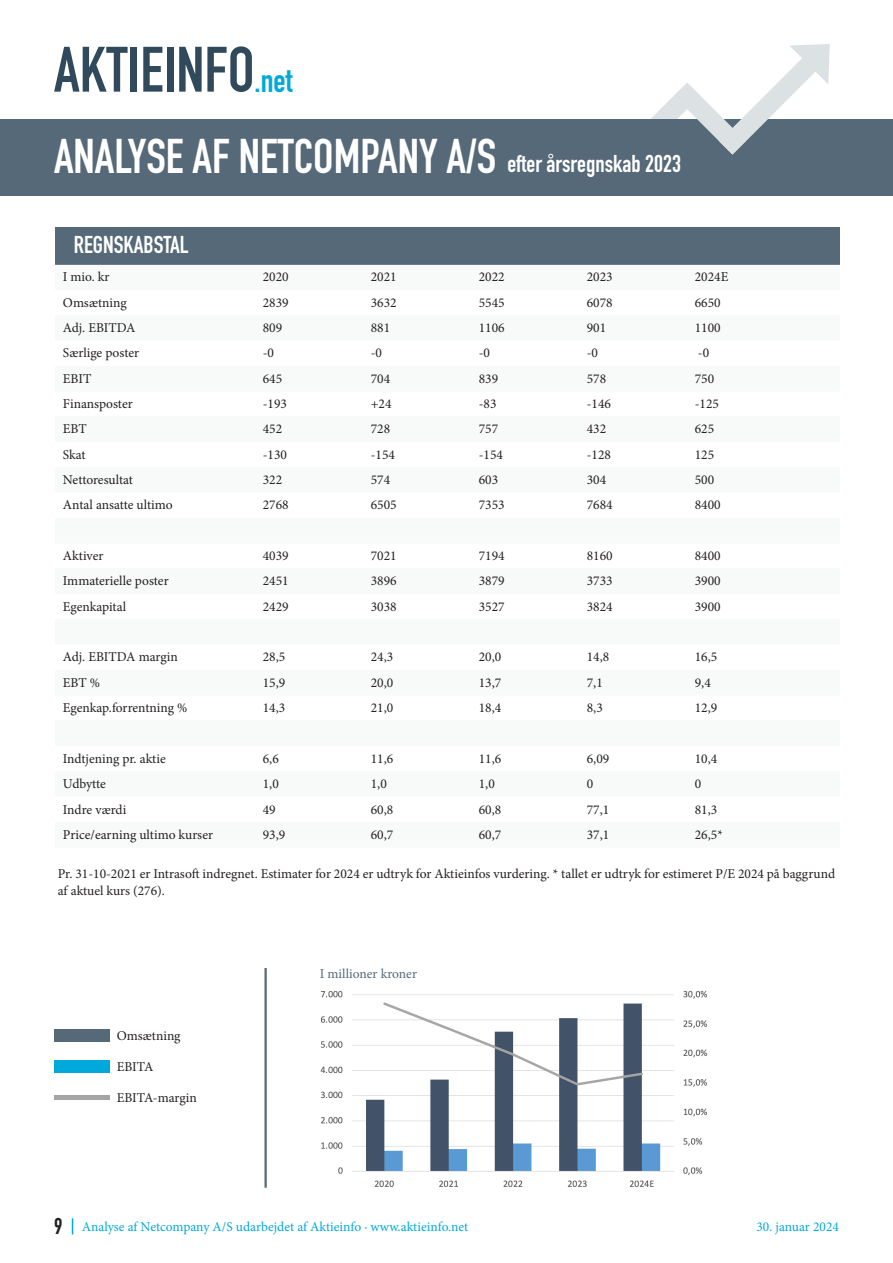
<style>
.page{position:relative;width:893px;height:1263px;background:#fff}
.page>*{position:absolute;margin:0;border:0;box-sizing:border-box;transform-origin:0 0}
.t1{font:700 63px "DIN Condensed";color:#304a5c}
.t2{font:700 48px "DIN Condensed";color:#fff}
.t3{font:700 24px "DIN Condensed";color:#fff}
.t4{font:700 22.5px "DIN Condensed";color:#231f20}
.t5{font:13.5px/16.2px "Minion Pro";color:#231f20}
.t6{font:13.5px "Minion Pro";color:#00a9db}
.t7{font:13.5px "Minion Pro";color:#556978}
.s1{font-size:33px;color:#00a9db}
</style>
<div class="page">
<div style="left:0;top:119px;width:893px;height:77px;background:#556978"></div>
<svg style="left:651px;top:44px;width:179px;height:111px"></svg>
<svg style="left:72px;top:1218px;width:1px;height:16px"></svg>
<div style="left:55px;top:227px;width:785px;height:38px;background:#556978"></div>
<div style="left:55px;top:265px;width:785px;height:25px;background:#f8f9f9"></div>
<div style="left:55px;top:315px;width:785px;height:26px;background:#f8f9f9"></div>
<div style="left:55px;top:366px;width:785px;height:25px;background:#f8f9f9"></div>
<div style="left:55px;top:417px;width:785px;height:25px;background:#f8f9f9"></div>
<div style="left:55px;top:467px;width:785px;height:26px;background:#f8f9f9"></div>
<div style="left:55px;top:518px;width:785px;height:25px;background:#f8f9f9"></div>
<div style="left:55px;top:569px;width:785px;height:25px;background:#f8f9f9"></div>
<div style="left:55px;top:619px;width:785px;height:26px;background:#f8f9f9"></div>
<div style="left:55px;top:670px;width:785px;height:25px;background:#f8f9f9"></div>
<hr style="left:264px;top:968px;width:3px;height:220px;background:#556978">
<div style="left:54px;top:1030px;width:55px;height:12px;background:#556978"></div>
<div style="left:54px;top:1061px;width:55px;height:12px;background:#00a9db"></div>
<hr style="left:54px;top:1096px;width:55px;height:4px;background:#a5a5a5">
<div style="left:55px;top:721px;width:785px;height:25px;background:#f8f9f9"></div>
<div style="left:55px;top:771px;width:785px;height:26px;background:#f8f9f9"></div>
<div style="left:55px;top:822px;width:785px;height:25px;background:#f8f9f9"></div>
<img style="left:321px;top:990px;width:386px;height:197px">
<p class="t1" style="left:54px;top:27px;width:240px">AKTIEINFO<span class="s1">.net</span></p>
<p class="t2" style="left:54px;top:124px;width:444px">ANALYSE AF NETCOMPANY A/S</p>
<p class="t3" style="left:507px;top:148px;width:175px">efter årsregnskab 2023</p>
<p class="t3" style="left:74px;top:229px;width:116px">REGNSKABSTAL</p>
<p class="t5" style="left:63px;top:269px;width:48px">I mio. kr</p>
<p class="t5" style="left:263px;top:269px;width:27px">2020</p>
<p class="t5" style="left:371px;top:269px;width:27px">2021</p>
<p class="t5" style="left:479px;top:269px;width:27px">2022</p>
<p class="t5" style="left:587px;top:269px;width:27px">2023</p>
<p class="t5" style="left:695px;top:269px;width:35px">2024E</p>
<p class="t5" style="left:63px;top:294px;width:65px">Omsætning</p>
<p class="t5" style="left:63px;top:320px;width:74px">Adj. EBITDA</p>
<p class="t5" style="left:63px;top:345px;width:78px">Særlige poster</p>
<p class="t5" style="left:63px;top:370px;width:30px">EBIT</p>
<p class="t5" style="left:63px;top:396px;width:71px">Finansposter</p>
<p class="t5" style="left:63px;top:421px;width:25px">EBT</p>
<p class="t5" style="left:63px;top:446px;width:24px">Skat</p>
<p class="t5" style="left:63px;top:472px;width:72px">Nettoresultat</p>
<p class="t5" style="left:63px;top:497px;width:111px">Antal ansatte ultimo</p>
<p class="t5" style="left:263px;top:294px;width:27px">2839</p>
<p class="t5" style="left:371px;top:294px;width:27px">3632</p>
<p class="t5" style="left:479px;top:294px;width:27px">5545</p>
<p class="t5" style="left:587px;top:294px;width:27px">6078</p>
<p class="t5" style="left:695px;top:294px;width:27px">6650</p>
<p class="t5" style="left:263px;top:320px;width:21px">809</p>
<p class="t5" style="left:371px;top:320px;width:21px">881</p>
<p class="t5" style="left:479px;top:320px;width:27px">1106</p>
<p class="t5" style="left:587px;top:320px;width:21px">901</p>
<p class="t5" style="left:695px;top:320px;width:27px">1100</p>
<p class="t5" style="left:263px;top:345px;width:13px">-0</p>
<p class="t5" style="left:371px;top:345px;width:13px">-0</p>
<p class="t5" style="left:479px;top:345px;width:13px">-0</p>
<p class="t5" style="left:587px;top:345px;width:13px">-0</p>
<p class="t5" style="left:698px;top:345px;width:13px">-0</p>
<p class="t5" style="left:263px;top:370px;width:21px">645</p>
<p class="t5" style="left:371px;top:370px;width:21px">704</p>
<p class="t5" style="left:479px;top:370px;width:21px">839</p>
<p class="t5" style="left:587px;top:370px;width:21px">578</p>
<p class="t5" style="left:695px;top:370px;width:21px">750</p>
<p class="t5" style="left:263px;top:396px;width:26px">-193</p>
<p class="t5" style="left:371px;top:396px;width:22px">+24</p>
<p class="t5" style="left:479px;top:396px;width:19px">-83</p>
<p class="t5" style="left:587px;top:396px;width:26px">-146</p>
<p class="t5" style="left:695px;top:396px;width:26px">-125</p>
<p class="t5" style="left:263px;top:421px;width:21px">452</p>
<p class="t5" style="left:371px;top:421px;width:21px">728</p>
<p class="t5" style="left:479px;top:421px;width:21px">757</p>
<p class="t5" style="left:587px;top:421px;width:21px">432</p>
<p class="t5" style="left:695px;top:421px;width:21px">625</p>
<p class="t5" style="left:263px;top:446px;width:26px">-130</p>
<p class="t5" style="left:371px;top:446px;width:26px">-154</p>
<p class="t5" style="left:479px;top:446px;width:26px">-154</p>
<p class="t5" style="left:587px;top:446px;width:26px">-128</p>
<p class="t5" style="left:695px;top:446px;width:21px">125</p>
<p class="t5" style="left:263px;top:472px;width:21px">322</p>
<p class="t5" style="left:371px;top:472px;width:21px">574</p>
<p class="t5" style="left:479px;top:472px;width:21px">603</p>
<p class="t5" style="left:587px;top:472px;width:21px">304</p>
<p class="t5" style="left:695px;top:472px;width:21px">500</p>
<p class="t5" style="left:263px;top:497px;width:27px">2768</p>
<p class="t5" style="left:371px;top:497px;width:27px">6505</p>
<p class="t5" style="left:479px;top:497px;width:27px">7353</p>
<p class="t5" style="left:587px;top:497px;width:27px">7684</p>
<p class="t5" style="left:695px;top:497px;width:27px">8400</p>
<p class="t5" style="left:63px;top:548px;width:42px">Aktiver</p>
<p class="t5" style="left:63px;top:573px;width:107px">Immaterielle poster</p>
<p class="t5" style="left:63px;top:598px;width:65px">Egenkapital</p>
<p class="t5" style="left:63px;top:649px;width:116px">Adj. EBITDA margin</p>
<p class="t5" style="left:63px;top:674px;width:39px">EBT %</p>
<p class="t5" style="left:63px;top:700px;width:126px">Egenkap.forrentning %</p>
<p class="t5" style="left:63px;top:750px;width:104px">Indtjening pr. aktie</p>
<p class="t5" style="left:63px;top:776px;width:45px">Udbytte</p>
<p class="t5" style="left:63px;top:801px;width:65px">Indre værdi</p>
<p class="t5" style="left:63px;top:827px;width:152px">Price/earning ultimo kurser</p>
<p class="t5" style="left:58px;top:866px;width:779px">Pr. 31-10-2021 er Intrasoft indregnet. Estimater for 2024 er udtryk for Aktieinfos vurdering. * tallet er udtryk for estimeret P/E 2024 på baggrund af aktuel kurs (276).</p>
<p class="t5" style="left:263px;top:548px;width:27px">4039</p>
<p class="t5" style="left:371px;top:548px;width:27px">7021</p>
<p class="t5" style="left:479px;top:548px;width:27px">7194</p>
<p class="t5" style="left:587px;top:548px;width:27px">8160</p>
<p class="t5" style="left:695px;top:548px;width:27px">8400</p>
<p class="t5" style="left:263px;top:573px;width:27px">2451</p>
<p class="t5" style="left:371px;top:573px;width:27px">3896</p>
<p class="t5" style="left:479px;top:573px;width:27px">3879</p>
<p class="t5" style="left:587px;top:573px;width:27px">3733</p>
<p class="t5" style="left:695px;top:573px;width:27px">3900</p>
<p class="t5" style="left:263px;top:598px;width:27px">2429</p>
<p class="t5" style="left:371px;top:598px;width:27px">3038</p>
<p class="t5" style="left:479px;top:598px;width:27px">3527</p>
<p class="t5" style="left:587px;top:598px;width:27px">3824</p>
<p class="t5" style="left:695px;top:598px;width:27px">3900</p>
<p class="t5" style="left:263px;top:649px;width:24px">28,5</p>
<p class="t5" style="left:371px;top:649px;width:24px">24,3</p>
<p class="t5" style="left:479px;top:649px;width:24px">20,0</p>
<p class="t5" style="left:587px;top:649px;width:24px">14,8</p>
<p class="t5" style="left:695px;top:649px;width:24px">16,5</p>
<p class="t5" style="left:263px;top:674px;width:24px">15,9</p>
<p class="t5" style="left:371px;top:674px;width:24px">20,0</p>
<p class="t5" style="left:479px;top:674px;width:24px">13,7</p>
<p class="t5" style="left:587px;top:674px;width:18px">7,1</p>
<p class="t5" style="left:695px;top:674px;width:18px">9,4</p>
<p class="t5" style="left:263px;top:700px;width:24px">14,3</p>
<p class="t5" style="left:371px;top:700px;width:24px">21,0</p>
<p class="t5" style="left:479px;top:700px;width:24px">18,4</p>
<p class="t5" style="left:587px;top:700px;width:18px">8,3</p>
<p class="t5" style="left:695px;top:700px;width:24px">12,9</p>
<p class="t5" style="left:263px;top:750px;width:18px">6,6</p>
<p class="t5" style="left:371px;top:750px;width:24px">11,6</p>
<p class="t5" style="left:479px;top:750px;width:24px">11,6</p>
<p class="t5" style="left:587px;top:750px;width:24px">6,09</p>
<p class="t5" style="left:695px;top:750px;width:24px">10,4</p>
<p class="t5" style="left:263px;top:776px;width:18px">1,0</p>
<p class="t5" style="left:371px;top:776px;width:18px">1,0</p>
<p class="t5" style="left:479px;top:776px;width:18px">1,0</p>
<p class="t5" style="left:587px;top:776px;width:8px">0</p>
<p class="t5" style="left:695px;top:776px;width:8px">0</p>
<p class="t5" style="left:263px;top:801px;width:14px">49</p>
<p class="t5" style="left:371px;top:801px;width:24px">60,8</p>
<p class="t5" style="left:479px;top:801px;width:24px">60,8</p>
<p class="t5" style="left:587px;top:801px;width:24px">77,1</p>
<p class="t5" style="left:695px;top:801px;width:24px">81,3</p>
<p class="t5" style="left:263px;top:827px;width:24px">93,9</p>
<p class="t5" style="left:371px;top:827px;width:24px">60,7</p>
<p class="t5" style="left:479px;top:827px;width:24px">60,7</p>
<p class="t5" style="left:587px;top:827px;width:24px">37,1</p>
<p class="t5" style="left:695px;top:827px;width:29px">26,5*</p>
<p class="t5" style="left:117px;top:1027px;width:65px">Omsætning</p>
<p class="t5" style="left:117px;top:1058px;width:38px">EBITA</p>
<p class="t5" style="left:117px;top:1089px;width:82px">EBITA-margin</p>
<p class="t7" style="left:320px;top:964px;width:99px">I millioner kroner</p>
<p class="t4" style="left:54px;top:1211px;width:10px">9</p>
<p class="t6" style="left:82px;top:1218px;width:388px">Analyse af Netcompany A/S udarbejdet af Aktieinfo ∙ www.aktieinfo.net</p>
<p class="t6" style="left:756px;top:1218px;width:84px">30. januar 2024</p>
</div>
